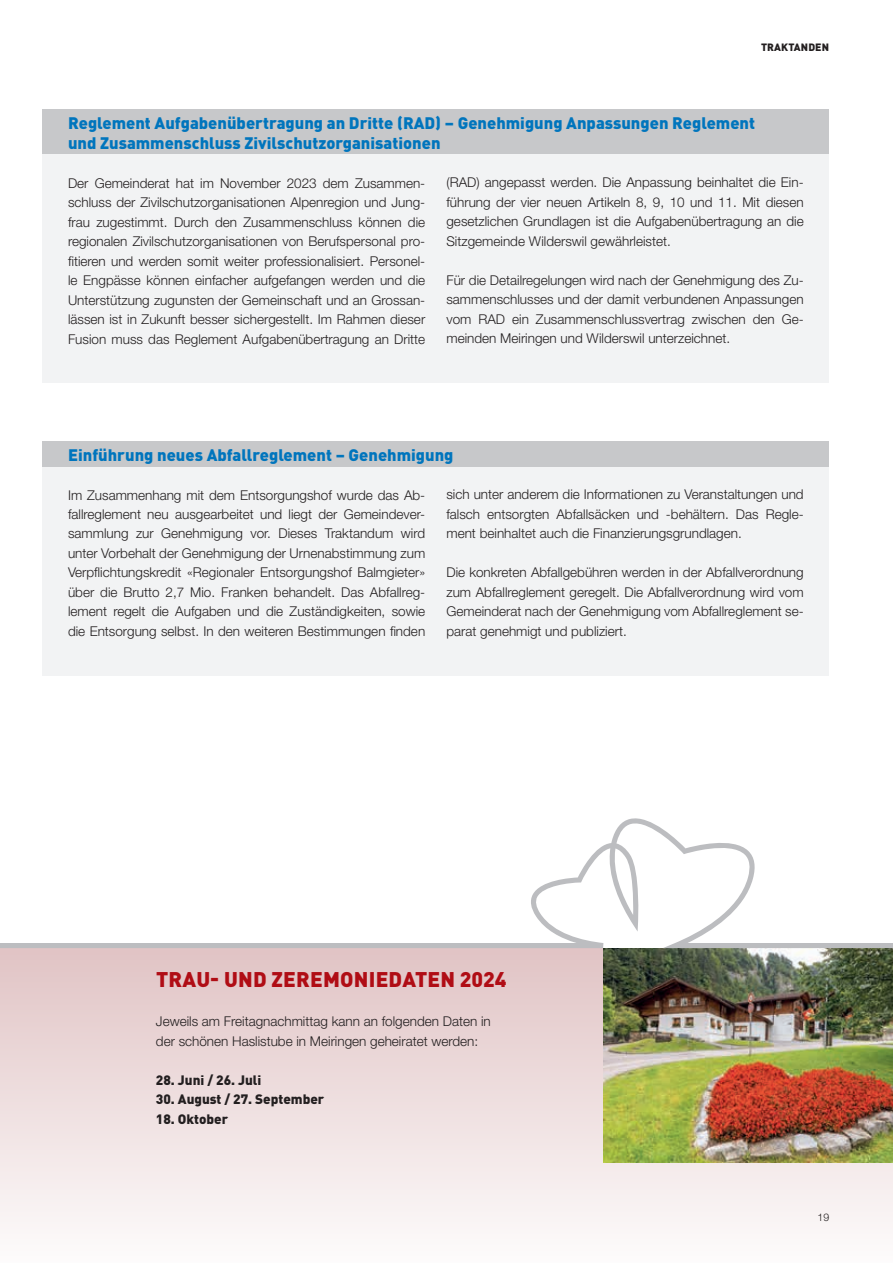
<style>
.page{position:relative;width:893px;height:1263px;background:#fff}
.page>*{position:absolute;margin:0;border:0;box-sizing:border-box;transform-origin:0 0}
.t1{font:900 21px "DINOT";letter-spacing:.01em;color:#b00d15}
.t2{font:900 16.5px/19.5px "DINOT";color:#0075bd}
.t3{font:300 13.5px/19.5px "Helvetica Neue LT Std";color:#231f20;text-align:justify}
.t4{font:900 13.5px "DINOT";color:#231f20}
.t5{font:900 10.5px "DINOT";letter-spacing:.01em;color:#231f20}
.t6{font:300 10.5px "Helvetica Neue LT Std";color:#231f20}
</style>
<div class="page">
<div style="left:0;top:948px;width:893px;height:315px;background:linear-gradient(to bottom,#e1c3c4,#fdfcfc)"></div>
<div style="left:43px;top:110px;width:786px;height:273px;background:#f2f3f4"></div>
<div style="left:43px;top:441px;width:786px;height:234px;background:#f2f3f4"></div>
<div style="left:43px;top:110px;width:786px;height:44px;background:#c7c8ca"></div>
<div style="left:43px;top:441px;width:786px;height:26px;background:#c7c8ca"></div>
<img style="left:603px;top:948px;width:290px;height:215px">
<svg style="left:0;top:818px;width:893px;height:130px"></svg>
<p class="t5" style="left:761px;top:40px;width:70px">TRAKTANDEN</p>
<p class="t2" style="left:68px;top:113px;width:689px">Reglement Aufgabenübertragung an Dritte (RAD) – Genehmigung Anpassungen Reglement und Zusammenschluss Zivilschutzorganisationen</p>
<p class="t3" style="left:68px;top:173px;width:359px">Der Gemeinderat hat im November 2023 dem Zusammen&shy;schluss der Zivilschutzorganisationen Alpenregion und Jung&shy;frau zugestimmt. Durch den Zusammenschluss können die regionalen Zivilschutzorganisationen von Berufspersonal pro&shy;fitieren und werden somit weiter professionalisiert. Personel&shy;le Engpässe können einfacher aufgefangen werden und die Unterstützung zugunsten der Gemeinschaft und an Grossan&shy;lässen ist in Zukunft besser sichergestellt. Im Rahmen dieser Fusion muss das Reglement Aufgabenübertragung an Dritte</p>
<p class="t3" style="left:446px;top:173px;width:359px">(RAD) angepasst werden. Die Anpassung beinhaltet die Ein&shy;führung der vier neuen Artikeln 8, 9, 10 und 11. Mit diesen gesetzlichen Grundlagen ist die Aufgabenübertragung an die Sitzgemeinde Wilderswil gewährleistet.</p>
<p class="t3" style="left:446px;top:270px;width:359px">Für die Detailregelungen wird nach der Genehmigung des Zu&shy;sammenschlusses und der damit verbundenen Anpassungen vom RAD ein Zusammenschlussvertrag zwischen den Ge&shy;meinden Meiringen und Wilderswil unterzeichnet.</p>
<p class="t2" style="left:68px;top:444px;width:387px">Einführung neues Abfallreglement – Genehmigung</p>
<p class="t3" style="left:68px;top:485px;width:359px">Im Zusammenhang mit dem Entsorgungshof wurde das Ab&shy;fallreglement neu ausgearbeitet und liegt der Gemeindever&shy;sammlung zur Genehmigung vor. Dieses Traktandum wird unter Vorbehalt der Genehmigung der Urnenabstimmung zum Verpflichtungskredit «Regionaler Entsorgungshof Balmgieter» über die Brutto 2,7 Mio. Franken behandelt. Das Abfallreg&shy;lement regelt die Aufgaben und die Zuständigkeiten, sowie die Entsorgung selbst. In den weiteren Bestimmungen finden</p>
<p class="t3" style="left:446px;top:485px;width:359px">sich unter anderem die Informationen zu Veranstaltungen und falsch entsorgten Abfallsäcken und -behältern. Das Regle&shy;ment beinhaltet auch die Finanzierungsgrundlagen.</p>
<p class="t3" style="left:446px;top:563px;width:359px">Die konkreten Abfallgebühren werden in der Abfallverordnung zum Abfallreglement geregelt. Die Abfallverordnung wird vom Gemeinderat nach der Genehmigung vom Abfallreglement se&shy;parat genehmigt und publiziert.</p>
<h1 class="t1" style="left:156px;top:965px;width:352px">TRAU- UND ZEREMONIEDATEN 2024</h1>
<p class="t3" style="left:156px;top:1011px;width:336px">Jeweils am Freitagnachmittag kann an folgenden Daten in der schönen Haslistube in Meiringen geheiratet werden:</p>
<p class="t4" style="left:156px;top:1070px;width:107px">28. Juni / 26. Juli</p>
<p class="t4" style="left:156px;top:1090px;width:170px">30. August / 27. September</p>
<p class="t4" style="left:156px;top:1109px;width:74px">18. Oktober</p>
<p class="t6" style="left:817px;top:1211px;width:13px">19</p>
</div>
